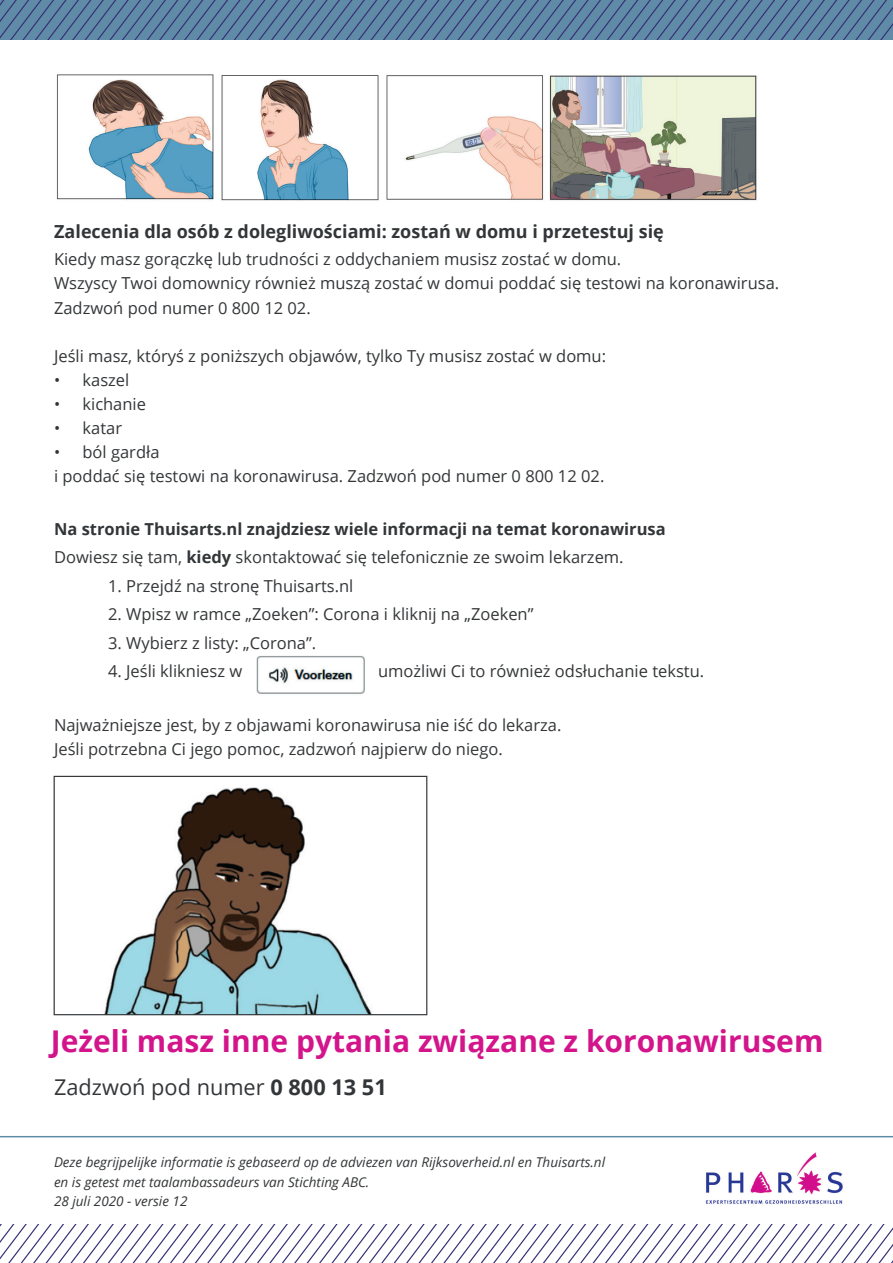
<style>
.page{position:relative;width:893px;height:1263px;background:#fff}
.page>*{position:absolute;margin:0;border:0;box-sizing:border-box;transform-origin:0 0}
.t1{font:700 30px "Open Sans";color:#d3148b}
.t2{font:21.75px "Open Sans";color:#333638}
.t3{font:700 18px "Open Sans";color:#333638}
.t4{font:16.5px/24px "Open Sans";color:#333638}
.t5{font:700 16.5px/28.5px "Open Sans";color:#333638}
.t6{font:italic 13.5px/19.5px "Open Sans";color:#333638}
.s1{font-weight:400}
.s2{font-weight:700}
</style>
<div class="page">
<img style="left:256px;top:656px;width:109px;height:38px">
<img style="left:706px;top:1152px;width:137px;height:52px">
<img style="left:56px;top:74px;width:701px;height:127px">
<img style="left:104px;top:787px;width:268px;height:226px">
<div style="left:54px;top:776px;width:373px;height:239px;border:1px solid #333638"></div>
<svg style="left:0;top:1225px;width:893px;height:38px"></svg>
<hr style="left:0;top:1136px;width:893px;height:1px;background:#608ba7">
<svg style="left:0;top:0;width:893px;height:40px;background:#5a7fa1"></svg>
<p class="t3" style="left:54px;top:218px;width:611px">Zalecenia dla osób z dolegliwościami: zostań w domu i przetestuj się</p>
<p class="t4" style="left:54px;top:247px;width:727px">Kiedy masz gorączkę lub trudności z oddychaniem musisz zostać w domu.<br>Wszyscy Twoi domownicy również muszą zostać w domui poddać się testowi na koronawirusa.<br>Zadzwoń pod numer 0 800 12 02.</p>
<p class="t4" style="left:54px;top:343px;width:554px">Jeśli masz, któryś z poniższych objawów, tylko Ty musisz zostać w domu:</p>
<p class="t4" style="left:54px;top:367px;width:77px">• kaszel</p>
<p class="t4" style="left:54px;top:391px;width:94px">• kichanie</p>
<p class="t4" style="left:54px;top:415px;width:70px">• katar</p>
<p class="t4" style="left:54px;top:439px;width:552px">• ból gardła<br>i poddać się testowi na koronawirusa. Zadzwoń pod numer 0 800 12 02.</p>
<p class="t5" style="left:54px;top:514px;width:613px">Na stronie Thuisarts.nl znajdziesz wiele informacji na temat koronawirusa<br><span class="s1">Dowiesz się tam,</span> kiedy <span class="s1">skontaktować się telefonicznie ze swoim lekarzem.</span></p>
<p class="t4" style="left:108px;top:573px;width:247px">1. Przejdź na stronę Thuisarts.nl</p>
<p class="t4" style="left:108px;top:602px;width:427px">2. Wpisz w ramce „Zoeken”: Corona i kliknij na „Zoeken”</p>
<p class="t4" style="left:108px;top:630px;width:210px">3. Wybierz z listy: „Corona”.</p>
<p class="t4" style="left:108px;top:659px;width:136px">4. Jeśli klikniesz w</p>
<p class="t4" style="left:378px;top:659px;width:328px">umożliwi Ci to również odsłuchanie tekstu.</p>
<p class="t4" style="left:54px;top:713px;width:509px">Najważniejsze jest, by z objawami koronawirusa nie iść do lekarza.<br>Jeśli potrzebna Ci jego pomoc, zadzwoń najpierw do niego.</p>
<h1 class="t1" style="left:51px;top:1020px;width:774px">Jeżeli masz inne pytania związane z koronawirusem</h1>
<h2 class="t2" style="left:54px;top:1072px;width:334px">Zadzwoń pod numer <span class="s2">0 800 13 51</span></h2>
<p class="t6" style="left:54px;top:1152px;width:553px">Deze begrijpelijke informatie is gebaseerd op de adviezen van Rijksoverheid.nl en Thuisarts.nl en is getest met taalambassadeurs van Stichting ABC.<br>28 juli 2020 - versie 12</p>
</div>
